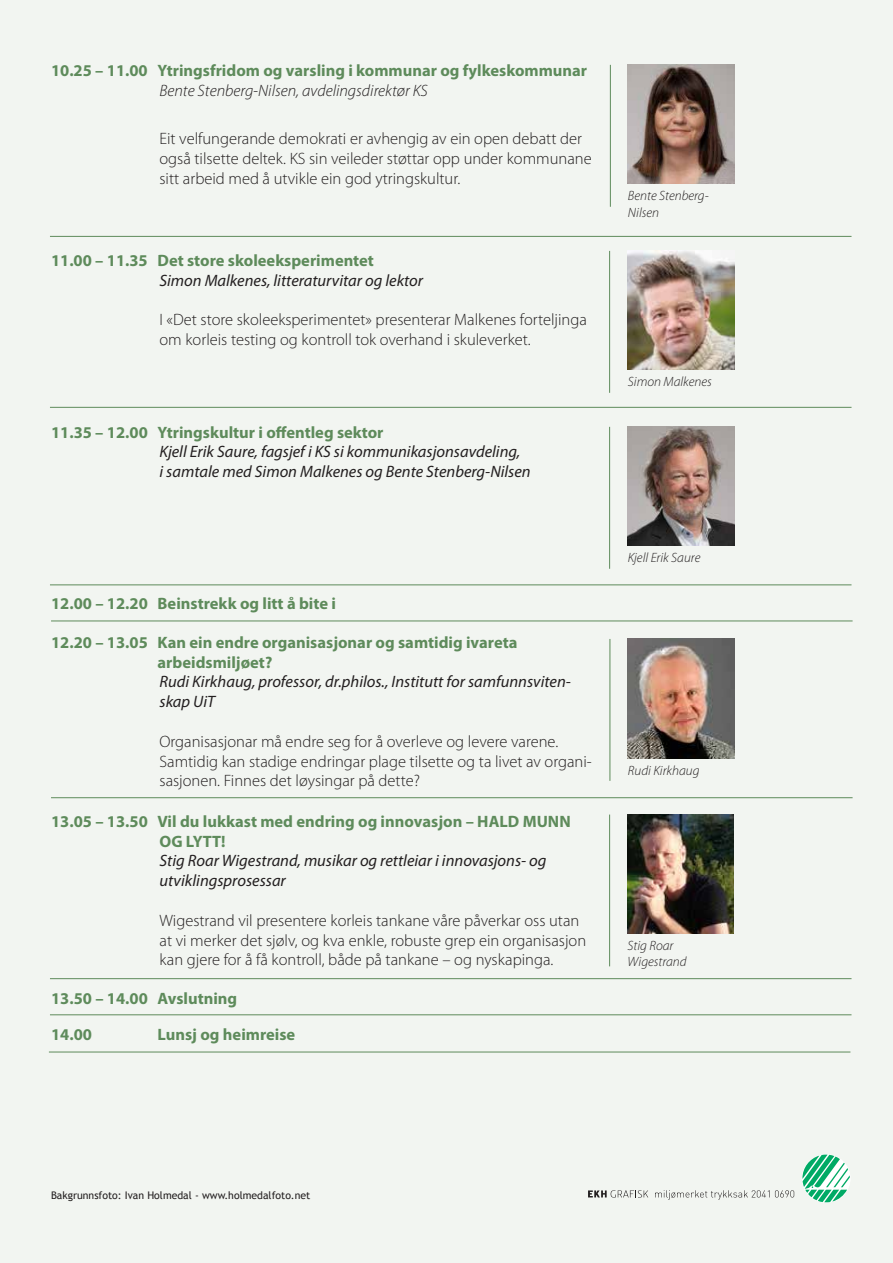
<style>
.page{position:relative;width:893px;height:1263px;background:#f2f5f1}
.page>*{position:absolute;margin:0;border:0;box-sizing:border-box;transform-origin:0 0}
.t1{font:300 16.5px/19.8px "Myriad Pro";color:#231f20}
.t2{font:700 16.5px/19.8px "Myriad Pro";color:#5e8b5b}
.t3{font:italic 16.5px/19.8px "Myriad Pro";color:#231f20}
.t4{font:italic 300 16.5px "Myriad Pro";color:#231f20}
.t5{font:italic 300 13.5px/16.2px "Myriad Pro";color:#231f20}
.t6{font:10.5px "Trebuchet MS";color:#231f20}
</style>
<div class="page">
<svg style="left:588px;top:1190px;width:60px;height:7px"></svg>
<svg style="left:655px;top:1190px;width:139px;height:10px"></svg>
<svg style="left:802px;top:1154px;width:48px;height:48px"></svg>
<img style="left:628px;top:65px;width:106px;height:119px">
<img style="left:628px;top:251px;width:106px;height:119px">
<img style="left:628px;top:427px;width:106px;height:119px">
<img style="left:628px;top:639px;width:106px;height:119px">
<img style="left:628px;top:815px;width:106px;height:119px">
<hr style="left:610px;top:65px;width:1px;height:142px;background:#5e8b5b">
<hr style="left:609px;top:251px;width:1px;height:142px;background:#5e8b5b">
<hr style="left:609px;top:427px;width:1px;height:142px;background:#5e8b5b">
<hr style="left:610px;top:639px;width:1px;height:142px;background:#5e8b5b">
<hr style="left:609px;top:814px;width:1px;height:152px;background:#5e8b5b">
<hr style="left:51px;top:621px;width:802px;height:1px;background:#5e8b5b">
<hr style="left:51px;top:797px;width:802px;height:1px;background:#5e8b5b">
<hr style="left:50px;top:978px;width:801px;height:1px;background:#5e8b5b">
<hr style="left:50px;top:1014px;width:801px;height:1px;background:#5e8b5b">
<hr style="left:49px;top:1052px;width:801px;height:1px;background:#5e8b5b">
<hr style="left:50px;top:407px;width:801px;height:1px;background:#5e8b5b">
<hr style="left:50px;top:236px;width:801px;height:1px;background:#5e8b5b">
<hr style="left:50px;top:584px;width:801px;height:1px;background:#5e8b5b">
<p class="t2" style="left:51px;top:61px;width:538px">10.25 – 11.00 Ytringsfridom og varsling i kommunar og fylkeskommunar</p>
<p class="t4" style="left:159px;top:82px;width:270px">Bente Stenberg-Nilsen, avdelingsdirektør KS</p>
<p class="t1" style="left:159px;top:129px;width:434px">Eit velfungerande demokrati er avhengig av ein open debatt der også tilsette deltek. KS sin veileder støttar opp under kommunane sitt arbeid med å utvikle ein god ytringskultur.</p>
<p class="t2" style="left:51px;top:251px;width:324px">11.00 – 11.35 Det store skoleeksperimentet</p>
<p class="t3" style="left:159px;top:271px;width:265px">Simon Malkenes, litteraturvitar og lektor</p>
<p class="t1" style="left:159px;top:310px;width:429px">I «Det store skoleeksperimentet» presenterar Malkenes forteljinga om korleis testing og kontroll tok overhand i skuleverket.</p>
<p class="t2" style="left:51px;top:422px;width:334px">11.35 – 12.00 Ytringskultur i offentleg sektor</p>
<p class="t3" style="left:159px;top:442px;width:373px">Kjell Erik Saure, fagsjef i KS si kommunikasjonsavdeling,<br>i samtale med Simon Malkenes og Bente Stenberg-Nilsen</p>
<p class="t2" style="left:51px;top:594px;width:286px">12.00 – 12.20 Beinstrekk og litt å bite i</p>
<p class="t2" style="left:158px;top:633px;width:361px;text-indent:-107px">12.20 – 13.05 Kan ein endre organisasjonar og samtidig ivareta arbeidsmiljøet?</p>
<p class="t3" style="left:160px;top:672px;width:413px">Rudi Kirkhaug, professor, dr.philos., Institutt for samfunnsviten&shy;skap UiT</p>
<p class="t1" style="left:160px;top:732px;width:434px">Organisasjonar må endre seg for å overleve og levere varene.<br>Samtidig kan stadige endringar plage tilsette og ta livet av organi&shy;sasjonen. Finnes det løysingar på dette?</p>
<p class="t2" style="left:160px;top:811px;width:413px;text-indent:-108px">13.05 – 13.50 Vil du lukkast med endring og innovasjon – HALD MUNN<br>OG LYTT!</p>
<p class="t3" style="left:160px;top:851px;width:388px">Stig Roar Wigestrand, musikar og rettleiar i innovasjons- og utviklingsprosessar</p>
<p class="t1" style="left:160px;top:911px;width:428px">Wigestrand vil presentere korleis tankane våre påverkar oss utan at vi merker det sjølv, og kva enkle, robuste grep ein organisasjon kan gjere for å få kontroll, både på tankane – og nyskapinga.</p>
<p class="t2" style="left:51px;top:981px;width:188px;line-height:35.8px">13.50 – 14.00 Avslutning<br>14.00</p>
<p class="t2" style="left:158px;top:1025px;width:139px">Lunsj og heimreise</p>
<p class="t5" style="left:628px;top:188px;width:82px">Bente Stenberg-<br>Nilsen</p>
<p class="t5" style="left:628px;top:374px;width:85px">Simon Malkenes</p>
<p class="t5" style="left:628px;top:550px;width:74px">Kjell Erik Saure</p>
<p class="t5" style="left:628px;top:762px;width:73px">Rudi Kirkhaug</p>
<p class="t5" style="left:628px;top:938px;width:60px">Stig Roar<br>Wigestrand</p>
<p class="t6" style="left:51px;top:1189px;width:261px">Bakgrunnsfoto: Ivan Holmedal - www.holmedalfoto.net</p>
</div>
